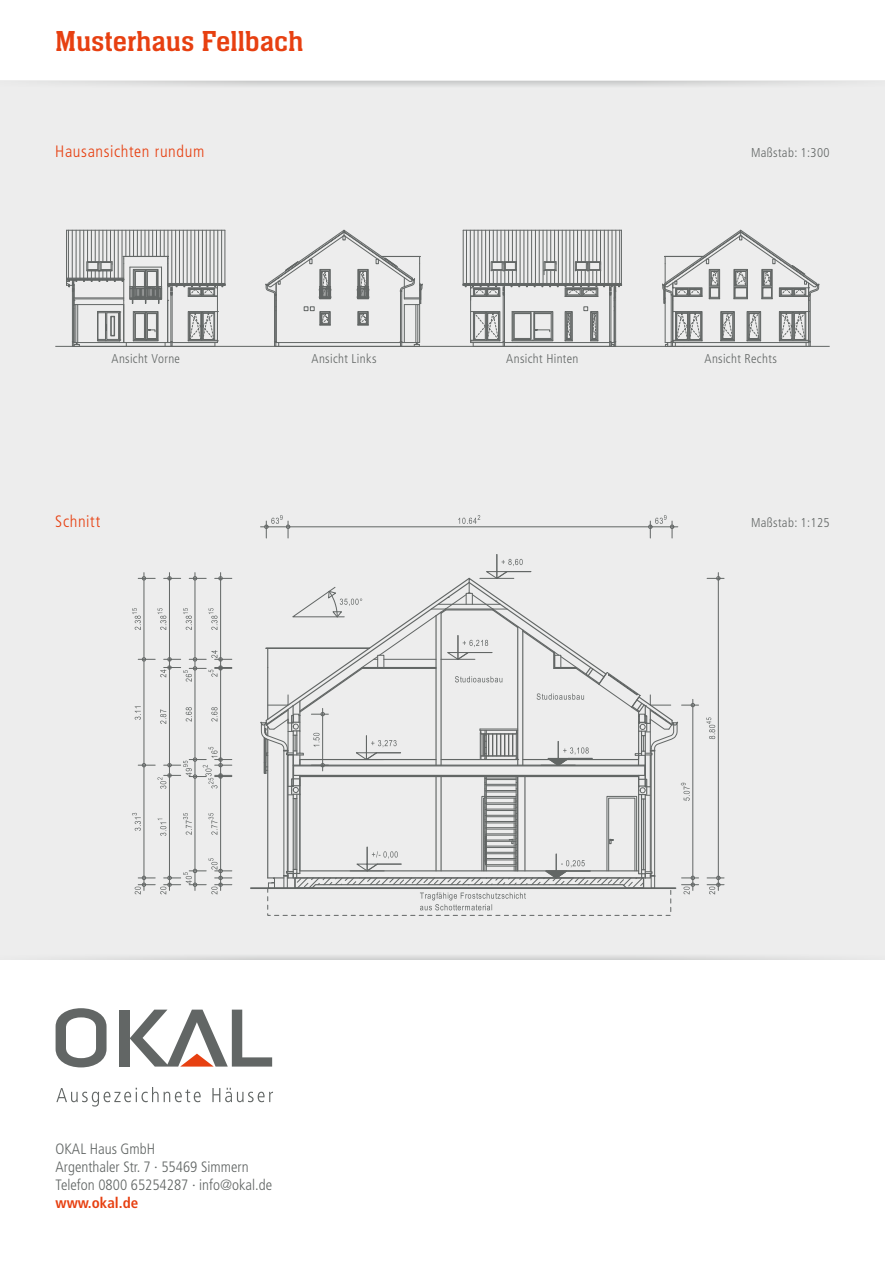
<style>
.page{position:relative;width:885px;height:1263px;background:#fff}
.page>*{position:absolute;margin:0;border:0;box-sizing:border-box;transform-origin:0 0}
.t1{font:30px "Neue Aachen Pro";color:#e74011}
.t2{font:300 condensed 16.5px "Frutiger LT Std";letter-spacing:.035em;color:#e74011}
.t3{font:300 condensed 15px/18px "Frutiger LT Std";color:#626665}
.t4{font:700 condensed 15px "Frutiger LT Std";color:#e74011}
.t5{font:300 condensed 12.75px "Frutiger LT Std";letter-spacing:.03em;color:#626665}
</style>
<div class="page">
<div style="left:0;top:81px;width:884px;height:879px;background:#ededed"></div>
<svg style="left:59px;top:81px;width:776px;height:5px;fill:#dadada"></svg>
<svg style="left:73px;top:956px;width:747px;height:4px;fill:#dadbda"></svg>
<svg style="left:56px;top:1008px;width:50px;height:59px"></svg>
<div style="left:119px;top:1009px;width:11px;height:57px;background:#626665"></div>
<svg style="left:130px;top:1009px;width:142px;height:57px"></svg>
<svg style="left:56px;top:1087px;width:217px;height:19px"></svg>
<hr style="left:55px;top:346px;width:774px;height:1px;background:#626665">
<hr style="left:621px;top:230px;width:1px;height:55px;background:#626665">
<hr style="left:463px;top:230px;width:1px;height:55px;background:#626665">
<hr style="left:463px;top:230px;width:158px;height:1px;background:#626665">
<hr style="left:619px;top:230px;width:1px;height:53px;background:#626665">
<hr style="left:611px;top:230px;width:1px;height:53px;background:#626665">
<hr style="left:604px;top:230px;width:1px;height:53px;background:#626665">
<hr style="left:573px;top:230px;width:1px;height:53px;background:#626665">
<hr style="left:565px;top:230px;width:1px;height:53px;background:#626665">
<hr style="left:558px;top:230px;width:1px;height:53px;background:#626665">
<hr style="left:542px;top:230px;width:1px;height:53px;background:#626665">
<hr style="left:535px;top:230px;width:1px;height:53px;background:#626665">
<hr style="left:527px;top:230px;width:1px;height:53px;background:#626665">
<hr style="left:519px;top:230px;width:1px;height:53px;background:#626665">
<hr style="left:489px;top:230px;width:1px;height:53px;background:#626665">
<hr style="left:481px;top:230px;width:1px;height:53px;background:#626665">
<hr style="left:474px;top:230px;width:1px;height:53px;background:#626665">
<hr style="left:466px;top:230px;width:1px;height:53px;background:#626665">
<hr style="left:608px;top:230px;width:1px;height:53px;background:#626665">
<hr style="left:562px;top:230px;width:1px;height:53px;background:#626665">
<hr style="left:539px;top:230px;width:1px;height:53px;background:#626665">
<hr style="left:470px;top:230px;width:1px;height:53px;background:#626665">
<hr style="left:523px;top:230px;width:1px;height:53px;background:#626665">
<hr style="left:477px;top:230px;width:1px;height:53px;background:#626665">
<hr style="left:485px;top:230px;width:1px;height:53px;background:#626665">
<hr style="left:615px;top:230px;width:1px;height:53px;background:#626665">
<hr style="left:569px;top:230px;width:1px;height:53px;background:#626665">
<hr style="left:493px;top:230px;width:1px;height:32px;background:#626665">
<hr style="left:596px;top:230px;width:1px;height:32px;background:#626665">
<hr style="left:588px;top:230px;width:1px;height:32px;background:#626665">
<hr style="left:585px;top:230px;width:1px;height:32px;background:#626665">
<hr style="left:554px;top:230px;width:1px;height:32px;background:#626665">
<hr style="left:531px;top:230px;width:1px;height:53px;background:#626665">
<hr style="left:550px;top:230px;width:1px;height:32px;background:#626665">
<hr style="left:508px;top:230px;width:1px;height:32px;background:#626665">
<hr style="left:600px;top:230px;width:1px;height:32px;background:#626665">
<hr style="left:546px;top:230px;width:1px;height:32px;background:#626665">
<hr style="left:512px;top:230px;width:1px;height:32px;background:#626665">
<hr style="left:497px;top:230px;width:1px;height:32px;background:#626665">
<hr style="left:516px;top:230px;width:1px;height:32px;background:#626665">
<hr style="left:581px;top:230px;width:1px;height:32px;background:#626665">
<hr style="left:577px;top:230px;width:1px;height:32px;background:#626665">
<hr style="left:500px;top:230px;width:1px;height:32px;background:#626665">
<hr style="left:592px;top:230px;width:1px;height:32px;background:#626665">
<hr style="left:504px;top:230px;width:1px;height:32px;background:#626665">
<svg style="left:463px;top:261px;width:158px;height:86px"></svg>
<hr style="left:276px;top:342px;width:124px;height:1px;background:#626665">
<hr style="left:419px;top:299px;width:1px;height:44px;background:#626665">
<hr style="left:404px;top:305px;width:1px;height:38px;background:#626665">
<hr style="left:276px;top:283px;width:1px;height:60px;background:#626665">
<hr style="left:274px;top:295px;width:1px;height:47px;background:#626665">
<hr style="left:275px;top:295px;width:1px;height:47px;background:#626665">
<hr style="left:401px;top:291px;width:1px;height:51px;background:#626665">
<hr style="left:400px;top:291px;width:1px;height:51px;background:#626665">
<svg style="left:400px;top:341px;width:20px;height:5px"></svg>
<hr style="left:417px;top:305px;width:1px;height:38px;background:#626665">
<hr style="left:415px;top:305px;width:1px;height:38px;background:#626665">
<svg style="left:274px;top:342px;width:5px;height:4px"></svg>
<svg style="left:266px;top:230px;width:157px;height:96px"></svg>
<svg style="left:662px;top:230px;width:157px;height:117px"></svg>
<svg style="left:66px;top:230px;width:160px;height:117px"></svg>
<hr style="left:251px;top:887px;width:424px;height:2px;background:#626665">
<hr style="left:220px;top:573px;width:1px;height:317px;background:#626665">
<svg style="left:215px;top:576px;width:17px;height:5px"></svg>
<svg style="left:208px;top:813px;width:9px;height:22px"></svg>
<hr style="left:169px;top:573px;width:1px;height:317px;background:#626665">
<svg style="left:164px;top:576px;width:17px;height:5px"></svg>
<svg style="left:158px;top:819px;width:8px;height:17px"></svg>
<hr style="left:195px;top:573px;width:1px;height:317px;background:#626665">
<svg style="left:189px;top:576px;width:17px;height:5px"></svg>
<svg style="left:183px;top:813px;width:9px;height:22px"></svg>
<hr style="left:144px;top:573px;width:1px;height:317px;background:#626665">
<svg style="left:138px;top:747px;width:94px;height:42px"></svg>
<svg style="left:138px;top:576px;width:17px;height:6px"></svg>
<svg style="left:135px;top:858px;width:97px;height:36px"></svg>
<svg style="left:132px;top:813px;width:9px;height:18px"></svg>
<svg style="left:132px;top:608px;width:100px;height:116px"></svg>
<hr style="left:260px;top:526px;width:417px;height:1px;background:#626665">
<svg style="left:264px;top:515px;width:26px;height:23px"></svg>
<svg style="left:458px;top:515px;width:22px;height:9px"></svg>
<svg style="left:647px;top:515px;width:27px;height:23px"></svg>
<hr style="left:718px;top:573px;width:1px;height:317px;background:#626665">
<svg style="left:707px;top:576px;width:17px;height:5px"></svg>
<svg style="left:707px;top:876px;width:17px;height:18px"></svg>
<svg style="left:706px;top:717px;width:9px;height:22px"></svg>
<svg style="left:260px;top:554px;width:438px;height:362px"></svg>
<h1 class="t1" style="left:55px;top:25px;width:250px">Musterhaus Fellbach</h1>
<p class="t2" style="left:55px;top:142px;width:150px">Hausansichten rundum</p>
<p class="t5" style="left:751px;top:145px;width:80px">Maßstab: 1:300</p>
<p class="t5" style="left:111px;top:351px;width:70px">Ansicht Vorne</p>
<p class="t5" style="left:311px;top:351px;width:67px">Ansicht Links</p>
<p class="t5" style="left:506px;top:351px;width:74px">Ansicht Hinten</p>
<p class="t5" style="left:704px;top:351px;width:74px">Ansicht Rechts</p>
<p class="t2" style="left:55px;top:512px;width:47px">Schnitt</p>
<p class="t5" style="left:751px;top:516px;width:80px">Maßstab: 1:125</p>
<p class="t3" style="left:56px;top:1140px;width:218px">OKAL Haus GmbH<br>Argenthaler Str. 7 · 55469 Simmern<br>Telefon 0800 65254287 · info@okal.de</p>
<p class="t4" style="left:56px;top:1193px;width:84px">www.okal.de</p>
</div>
